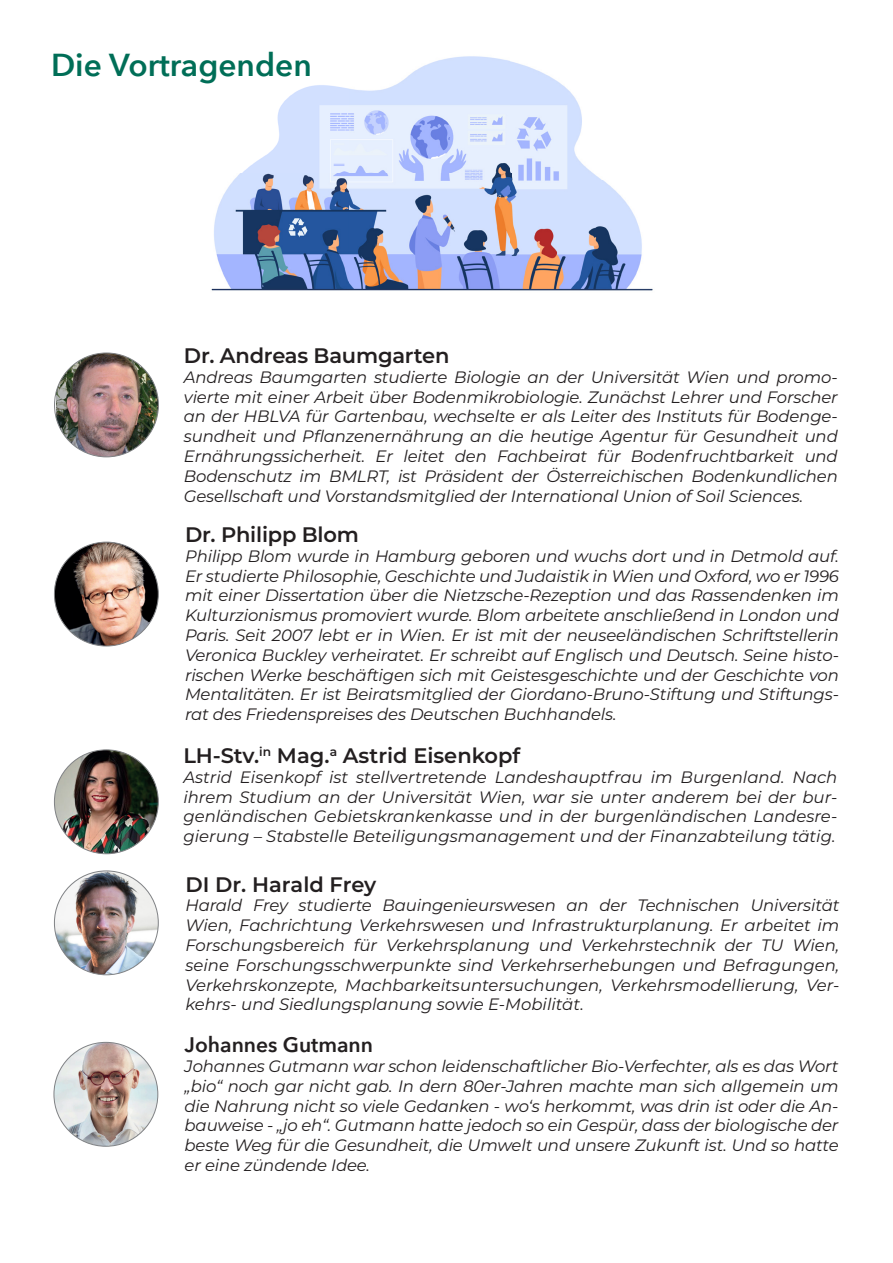
<style>
.page{position:relative;width:893px;height:1263px;background:#fff}
.page>*{position:absolute;margin:0;border:0;box-sizing:border-box;transform-origin:0 0}
.t1{font:600 31.65px "Avenir Next";color:#006e57}
.t2{font:600 21px "Montserrat";letter-spacing:-.01em;color:#231f20}
.t3{font:600 21px "Avenir Next";color:#231f20}
.t4{font:italic 16.5px/19.8px "Montserrat";letter-spacing:-.01em;color:#231f20;text-align:justify}
</style>
<div class="page">
<img style="left:54px;top:871px;width:104px;height:104px;border-radius:52px">
<img style="left:54px;top:1042px;width:104px;height:104px;border-radius:52px">
<img style="left:211px;top:56px;width:442px;height:235px">
<img style="left:56px;top:353px;width:102px;height:104px">
<img style="left:54px;top:750px;width:104px;height:104px;border-radius:52px">
<img style="left:54px;top:542px;width:104px;height:104px;border-radius:52px">
<p class="t1" style="left:51px;top:38px;width:262px">Die Vortragenden</p>
<p class="t2" style="left:184px;top:341px;width:267px">Dr. Andreas Baumgarten</p>
<p class="t4" style="left:184px;top:366px;width:655px">Andreas Baumgarten studierte Biologie an der Universität Wien und promo&shy;vierte mit einer Arbeit über Bodenmikrobiologie. Zunächst Lehrer und Forscher an der HBLVA für Gartenbau, wechselte er als Leiter des Instituts für Bodenge&shy;sundheit und Pflanzenernährung an die heutige Agentur für Gesundheit und Ernährungssicherheit. Er leitet den Fachbeirat für Bodenfruchtbarkeit und Bodenschutz im BMLRT, ist Präsident der Österreichischen Bodenkundlichen Gesellschaft und Vorstandsmitglied der International Union of Soil Sciences.</p>
<p class="t2" style="left:185px;top:520px;width:175px">Dr. Philipp Blom</p>
<p class="t4" style="left:185px;top:545px;width:655px">Philipp Blom wurde in Hamburg geboren und wuchs dort und in Detmold auf.<br>Er studierte Philosophie, Geschichte und Judaistik in Wien und Oxford, wo er 1996 mit einer Dissertation über die Nietzsche-Rezeption und das Rassendenken im Kulturzionismus promoviert wurde. Blom arbeitete anschließend in London und Paris. Seit 2007 lebt er in Wien. Er ist mit der neuseeländischen Schriftstellerin Veronica Buckley verheiratet. Er schreibt auf Englisch und Deutsch. Seine histo&shy;rischen Werke beschäftigen sich mit Geistesgeschichte und der Geschichte von Mentalitäten. Er ist Beiratsmitglied der Giordano-Bruno-Stiftung und Stiftungs&shy;rat des Friedenspreises des Deutschen Buchhandels.</p>
<p class="t2" style="left:183px;top:741px;width:338px">LH-Stv.<sup>in</sup> Mag.<sup>a</sup> Astrid Eisenkopf</p>
<p class="t4" style="left:183px;top:766px;width:655px">Astrid Eisenkopf ist stellvertretende Landeshauptfrau im Burgenland. Nach ihrem Studium an der Universität Wien, war sie unter anderem bei der bur&shy;genländischen Gebietskrankenkasse und in der burgenländischen Landesre&shy;gierung – Stabstelle Beteiligungsmanagement und der Finanzabteilung tätig.</p>
<p class="t2" style="left:185px;top:869px;width:192px">DI Dr. Harald Frey</p>
<p class="t4" style="left:185px;top:895px;width:655px">Harald Frey studierte Bauingenieurswesen an der Technischen Universität Wien, Fachrichtung Verkehrswesen und Infrastrukturplanung. Er arbeitet im Forschungsbereich für Verkehrsplanung und Verkehrstechnik der TU Wien, seine Forschungsschwerpunkte sind Verkehrserhebungen und Befragungen, Verkehrskonzepte, Machbarkeitsuntersuchungen, Verkehrsmodellierung, Ver&shy;kehrs- und Siedlungsplanung sowie E-Mobilität.</p>
<p class="t3" style="left:185px;top:1027px;width:190px">Johannes Gutmann</p>
<p class="t4" style="left:185px;top:1055px;width:655px">Johannes Gutmann war schon leidenschaftlicher Bio-Verfechter, als es das Wort „bio“ noch gar nicht gab. In dern 80er-Jahren machte man sich allgemein um die Nahrung nicht so viele Gedanken - wo‘s herkommt, was drin ist oder die An&shy;bauweise - „jo eh“. Gutmann hatte jedoch so ein Gespür, dass der biologische der beste Weg für die Gesundheit, die Umwelt und unsere Zukunft ist. Und so hatte er eine zündende Idee.</p>
</div>
